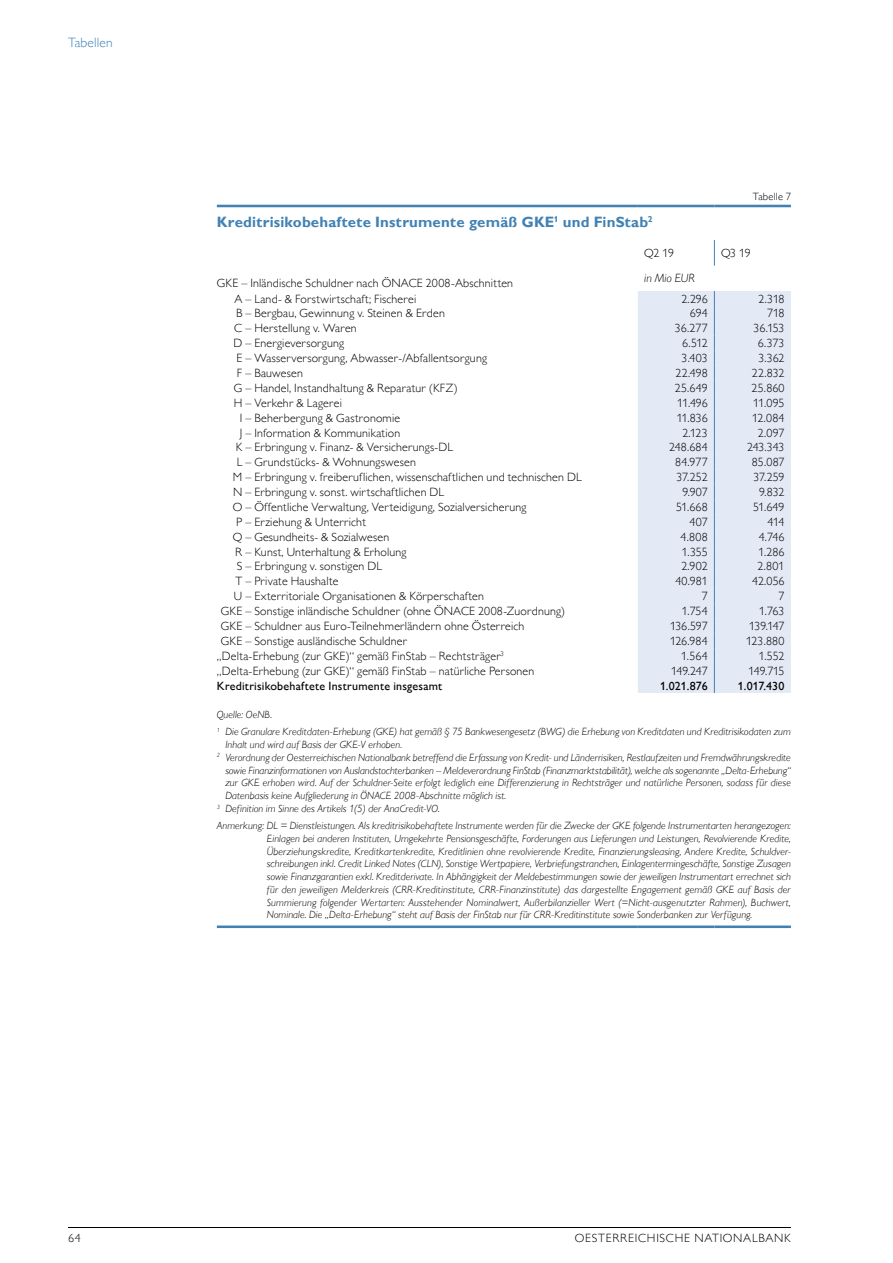
<style>
.page{position:relative;width:893px;height:1263px;background:#fff}
.page>*{position:absolute;margin:0;border:0;box-sizing:border-box;transform-origin:0 0}
.t1{font:700 15px "Gill Sans MT Pro";letter-spacing:.01em;color:#4181b3}
.t2{font:300 13.5px "Gill Sans MT Pro";letter-spacing:.01em;color:#4181b3}
.t3{font:300 12px "Gill Sans MT Pro";letter-spacing:.015em;color:#000}
.t4{font:500 12px "Gill Sans MT Pro";letter-spacing:.02em;color:#000}
.t5{font:300 12px "Gill Sans MT Pro";letter-spacing:.06em;color:#000}
.t6{font:italic 300 12px "Gill Sans MT Pro";letter-spacing:.005em;color:#000}
.t7{font:italic 300 10.5px/12.8px "Gill Sans MT Pro";letter-spacing:.005em;color:#000}
.t8{font:300 10.5px "Gill Sans MT Pro";letter-spacing:.02em;color:#000}
</style>
<div class="page">
<hr style="left:68px;top:1227px;width:723px;height:1px;background:#000">
<div style="left:638px;top:291px;width:153px;height:402px;background:#e3eaf5"></div>
<hr style="left:217px;top:205px;width:421px;height:2px;background:#4181b3">
<hr style="left:638px;top:205px;width:76px;height:2px;background:#4181b3">
<hr style="left:714px;top:205px;width:77px;height:2px;background:#4181b3">
<svg style="left:714px;top:240px;width:1px;height:25px"></svg>
<svg style="left:714px;top:291px;width:1px;height:402px"></svg>
<hr style="left:217px;top:925px;width:421px;height:3px;background:#4181b3">
<hr style="left:638px;top:925px;width:76px;height:3px;background:#4181b3">
<hr style="left:714px;top:925px;width:77px;height:3px;background:#4181b3">
<p class="t2" style="left:68px;top:35px;width:46px">Tabellen</p>
<h1 class="t1" style="left:217px;top:213px;width:437px">Kreditrisikobehaftete Instrumente gemäß GKE<sup>1</sup> und FinStab<sup>2</sup></h1>
<p class="t8" style="left:753px;top:190px;width:39px">Tabelle 7</p>
<p class="t3" style="left:217px;top:276px;width:298px">GKE – Inländische Schuldner nach ÖNACE 2008-Abschnitten</p>
<p class="t3" style="left:644px;top:246px;width:31px">Q2 19</p>
<p class="t3" style="left:721px;top:246px;width:31px">Q3 19</p>
<p class="t6" style="left:644px;top:271px;width:52px">in Mio EUR</p>
<p class="t3" style="left:234px;top:291px;width:183px">A – Land- &amp; Forstwirtschaft; Fischerei</p>
<p class="t3" style="left:681px;top:291px;width:28px">2.296</p>
<p class="t3" style="left:758px;top:291px;width:28px">2.318</p>
<p class="t3" style="left:236px;top:306px;width:210px">B – Bergbau, Gewinnung v. Steinen &amp; Erden</p>
<p class="t3" style="left:690px;top:306px;width:19px">694</p>
<p class="t3" style="left:767px;top:306px;width:19px">718</p>
<p class="t3" style="left:234px;top:321px;width:124px">C – Herstellung v. Waren</p>
<p class="t3" style="left:675px;top:321px;width:34px">36.277</p>
<p class="t3" style="left:754px;top:321px;width:32px">36.153</p>
<p class="t3" style="left:234px;top:336px;width:112px">D – Energieversorgung</p>
<p class="t3" style="left:682px;top:336px;width:27px">6.512</p>
<p class="t3" style="left:758px;top:336px;width:28px">6.373</p>
<p class="t3" style="left:236px;top:351px;width:252px">E – Wasserversorgung, Abwasser-/Abfallentsorgung</p>
<p class="t3" style="left:682px;top:351px;width:28px">3.403</p>
<p class="t3" style="left:758px;top:351px;width:28px">3.362</p>
<p class="t3" style="left:237px;top:366px;width:67px">F – Bauwesen</p>
<p class="t3" style="left:675px;top:366px;width:34px">22.498</p>
<p class="t3" style="left:752px;top:366px;width:34px">22.832</p>
<p class="t3" style="left:234px;top:381px;width:225px">G – Handel, Instandhaltung &amp; Reparatur (KFZ)</p>
<p class="t3" style="left:675px;top:381px;width:34px">25.649</p>
<p class="t3" style="left:752px;top:381px;width:34px">25.860</p>
<p class="t3" style="left:234px;top:395px;width:110px">H – Verkehr &amp; Lagerei</p>
<p class="t3" style="left:677px;top:395px;width:32px">11.496</p>
<p class="t3" style="left:753px;top:395px;width:33px">11.095</p>
<p class="t3" style="left:240px;top:410px;width:162px">I – Beherbergung &amp; Gastronomie</p>
<p class="t3" style="left:677px;top:410px;width:33px">11.836</p>
<p class="t3" style="left:752px;top:410px;width:34px">12.084</p>
<p class="t3" style="left:240px;top:425px;width:162px">J – Information &amp; Kommunikation</p>
<p class="t3" style="left:682px;top:425px;width:27px">2.123</p>
<p class="t3" style="left:758px;top:425px;width:28px">2.097</p>
<p class="t3" style="left:236px;top:440px;width:219px">K – Erbringung v. Finanz- &amp; Versicherungs-DL</p>
<p class="t3" style="left:669px;top:440px;width:40px">248.684</p>
<p class="t3" style="left:747px;top:440px;width:39px">243.343</p>
<p class="t3" style="left:237px;top:455px;width:181px">L – Grundstücks- &amp; Wohnungswesen</p>
<p class="t3" style="left:675px;top:455px;width:34px">84.977</p>
<p class="t3" style="left:752px;top:455px;width:34px">85.087</p>
<p class="t3" style="left:233px;top:470px;width:350px">M – Erbringung v. freiberuflichen, wissenschaftlichen und technischen DL</p>
<p class="t3" style="left:676px;top:470px;width:33px">37.252</p>
<p class="t3" style="left:753px;top:470px;width:33px">37.259</p>
<p class="t3" style="left:233px;top:485px;width:213px">N – Erbringung v. sonst. wirtschaftlichen DL</p>
<p class="t3" style="left:682px;top:485px;width:27px">9.907</p>
<p class="t3" style="left:759px;top:485px;width:27px">9.832</p>
<p class="t3" style="left:233px;top:500px;width:295px">O – Öffentliche Verwaltung, Verteidigung, Sozialversicherung</p>
<p class="t3" style="left:676px;top:500px;width:33px">51.668</p>
<p class="t3" style="left:753px;top:500px;width:33px">51.649</p>
<p class="t3" style="left:236px;top:515px;width:131px">P – Erziehung &amp; Unterricht</p>
<p class="t3" style="left:690px;top:515px;width:20px">407</p>
<p class="t3" style="left:767px;top:515px;width:19px">414</p>
<p class="t3" style="left:233px;top:529px;width:158px">Q – Gesundheits- &amp; Sozialwesen</p>
<p class="t3" style="left:681px;top:529px;width:29px">4.808</p>
<p class="t3" style="left:759px;top:529px;width:27px">4.746</p>
<p class="t3" style="left:235px;top:544px;width:173px">R – Kunst, Unterhaltung &amp; Erholung</p>
<p class="t3" style="left:682px;top:544px;width:27px">1.355</p>
<p class="t3" style="left:758px;top:544px;width:28px">1.286</p>
<p class="t3" style="left:237px;top:559px;width:147px">S – Erbringung v. sonstigen DL</p>
<p class="t3" style="left:681px;top:559px;width:28px">2.902</p>
<p class="t3" style="left:757px;top:559px;width:28px">2.801</p>
<p class="t3" style="left:235px;top:574px;width:104px">T – Private Haushalte</p>
<p class="t3" style="left:675px;top:574px;width:34px">40.981</p>
<p class="t3" style="left:752px;top:574px;width:34px">42.056</p>
<p class="t3" style="left:234px;top:589px;width:252px">U – Exterritoriale Organisationen &amp; Körperschaften</p>
<p class="t3" style="left:702px;top:589px;width:7px">7</p>
<p class="t3" style="left:778px;top:589px;width:7px">7</p>
<p class="t3" style="left:221px;top:604px;width:346px">GKE – Sonstige inländische Schuldner (ohne ÖNACE 2008-Zuordnung)</p>
<p class="t3" style="left:682px;top:604px;width:27px">1.754</p>
<p class="t3" style="left:759px;top:604px;width:27px">1.763</p>
<p class="t3" style="left:221px;top:619px;width:305px">GKE – Schuldner aus Euro-Teilnehmerländern ohne Österreich</p>
<p class="t3" style="left:670px;top:619px;width:39px">136.597</p>
<p class="t3" style="left:749px;top:619px;width:37px">139.147</p>
<p class="t3" style="left:221px;top:634px;width:188px">GKE – Sonstige ausländische Schuldner</p>
<p class="t3" style="left:670px;top:634px;width:39px">126.984</p>
<p class="t3" style="left:746px;top:634px;width:40px">123.880</p>
<p class="t3" style="left:217px;top:648px;width:288px">„Delta-Erhebung (zur GKE)“ gemäß FinStab – Rechtsträger<sup>3</sup></p>
<p class="t3" style="left:681px;top:648px;width:28px">1.564</p>
<p class="t3" style="left:759px;top:648px;width:27px">1.552</p>
<p class="t3" style="left:217px;top:663px;width:319px">„Delta-Erhebung (zur GKE)“ gemäß FinStab – natürliche Personen</p>
<p class="t3" style="left:671px;top:663px;width:38px">149.247</p>
<p class="t3" style="left:748px;top:663px;width:38px">149.715</p>
<p class="t4" style="left:217px;top:678px;width:227px">Kreditrisikobehaftete Instrumente insgesamt</p>
<p class="t4" style="left:660px;top:678px;width:49px">1.021.876</p>
<p class="t4" style="left:738px;top:678px;width:48px">1.017.430</p>
<p class="t7" style="left:217px;top:706px;width:576px;line-height:17px">Quelle: OeNB.<br><sup>1</sup> Die Granulare Kreditdaten-Erhebung (GKE) hat gemäß § 75 Bankwesengesetz (BWG) die Erhebung von Kreditdaten und Kreditrisikodaten zum</p>
<p class="t7" style="left:225px;top:738px;width:178px">Inhalt und wird auf Basis der GKE-V erhoben.</p>
<p class="t7" style="left:217px;top:751px;width:575px"><sup>2</sup> Verordnung der Oesterreichischen Nationalbank betreffend die Erfassung von Kredit- und Länderrisiken, Restlaufzeiten und Fremdwährungskredite</p>
<p class="t7" style="left:225px;top:764px;width:567px">sowie Finanzinformationen von Auslandstochterbanken – Meldeverordnung FinStab (Finanzmarktstabilität), welche als sogenannte „Delta-Erhebung“</p>
<p class="t7" style="left:225px;top:776px;width:567px">zur GKE erhoben wird. Auf der Schuldner-Seite erfolgt lediglich eine Differenzierung in Rechtsträger und natürliche Personen, sodass für diese</p>
<p class="t7" style="left:225px;top:789px;width:282px">Datenbasis keine Aufgliederung in ÖNACE 2008-Abschnitte möglich ist.</p>
<p class="t7" style="left:217px;top:802px;width:224px"><sup>3</sup> Definition im Sinne des Artikels 1(5) der AnaCredit-VO.</p>
<p class="t7" style="left:267px;top:819px;width:526px;text-align:justify;text-indent:-50px">Anmerkung: DL = Dienstleistungen. Als kreditrisikobehaftete Instrumente werden für die Zwecke der GKE folgende Instrumentarten herangezogen:<br>Einlagen bei anderen Instituten, Umgekehrte Pensionsgeschäfte, Forderungen aus Lieferungen und Leistungen, Revolvierende Kredite, Überziehungskredite, Kreditkartenkredite, Kreditlinien ohne revolvierende Kredite, Finanzierungsleasing, Andere Kredite, Schuldver&shy;schreibungen inkl. Credit Linked Notes (CLN), Sonstige Wertpapiere, Verbriefungstranchen, Einlagentermingeschäfte, Sonstige Zusagen sowie Finanzgarantien exkl. Kreditderivate. In Abhängigkeit der Meldebestimmungen sowie der jeweiligen Instrumentart errechnet sich für den jeweiligen Melderkreis (CRR-Kreditinstitute, CRR-Finanzinstitute) das dargestellte Engagement gemäß GKE auf Basis der Summierung folgender Wertarten: Ausstehender Nominalwert, Außerbilanzieller Wert (=Nicht-ausgenutzter Rahmen), Buchwert, Nominale. Die „Delta-Erhebung“ steht auf Basis der FinStab nur für CRR-Kreditinstitute sowie Sonderbanken zur Verfügung.</p>
<p class="t3" style="left:68px;top:1231px;width:14px">64</p>
<p class="t5" style="left:575px;top:1231px;width:218px">OESTERREICHISCHE NATIONALBANK</p>
</div>
